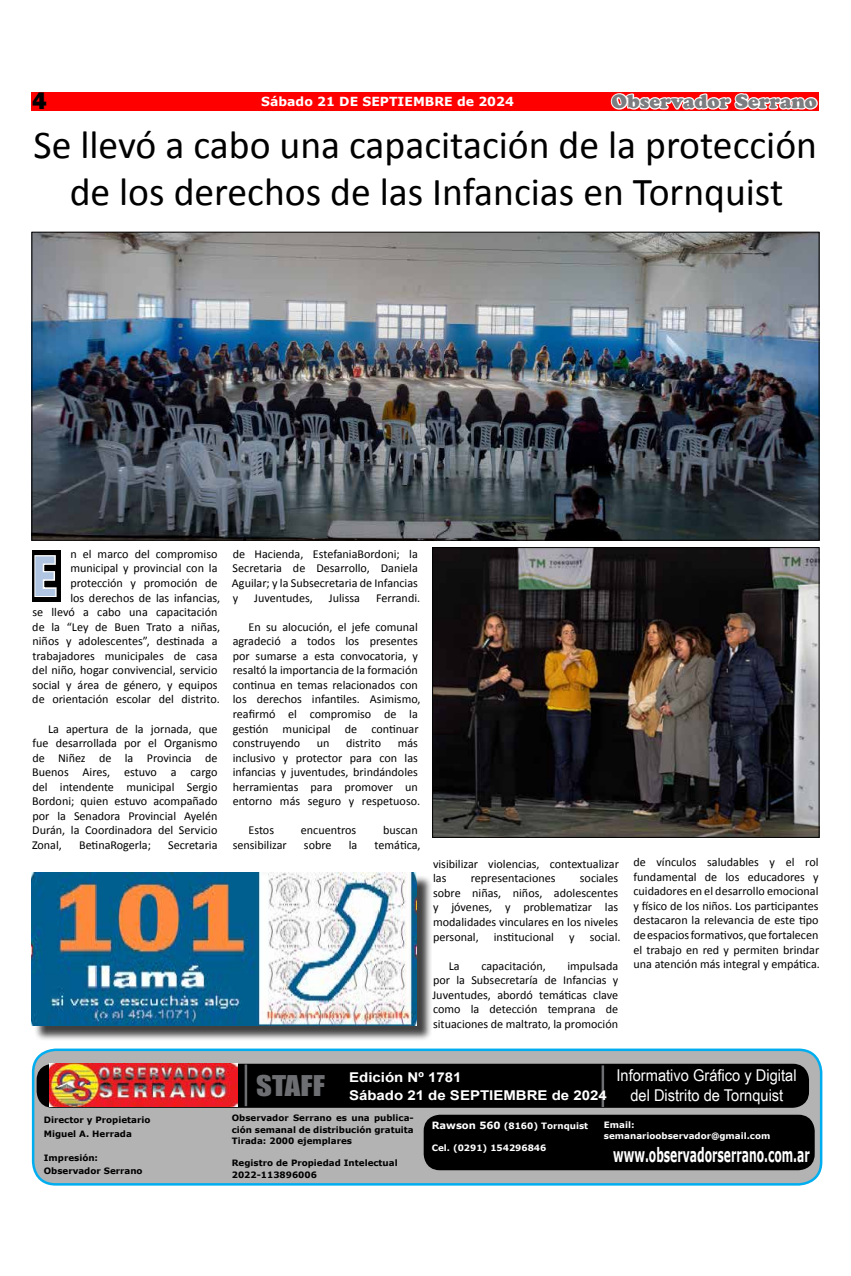
<style>
.page{position:relative;width:851px;height:1276px;background:#fff}
.page>*{position:absolute;margin:0;border:0;box-sizing:border-box;transform-origin:0 0}
.t1{font:700 56.25px "Ebrima";color:#afc5e1;scale:.83 1}
.t2{font:39.62px/47.5px "Calibri";color:#000;text-align:center}
.t3{font:26.25px "Impact";color:#6d6e71;scale:1.17 1}
.t4{font:800 24.62px "Franklin Gothic";color:#000}
.t5{font:900 20px "Cooper";color:#7c7d80}
.t6{font:700 19.75px "Verdana";color:#fff;scale:.55 1}
.t7{font:16.25px/19.5px "Arial Narrow";color:#fff;text-align:center;scale:1.1 1}
.t8{font:700 13.5px/18px "Arial";color:#fff;scale:1.11 1}
.t9{font:700 12.5px "Verdana";color:#fff}
.t10{font:12.12px/14.5px "Calibri";color:#000;text-align:justify}
.t11{font:700 8.75px/11.2px "Verdana";color:#000}
.t12{font:700 8.75px/11.2px "Verdana";color:#fff}
.s1{font-size:10px}
</style>
<div class="page">
<div style="left:32px;top:92px;width:787px;height:18px;background:#f00"></div>
<svg style="left:609px;top:93px;width:210px;height:18px"></svg>
<div style="left:33px;top:1049px;width:788px;height:135px;background:#b3b3b3;border-radius:22px"></div>
<div style="left:32px;top:1048px;width:790px;height:137px;border:2px solid #00aeef;border-radius:22px"></div>
<div style="left:425px;top:1116px;width:388px;height:53px;background:#000;border-radius:15px"></div>
<div style="left:423px;top:1114px;width:391px;height:56px;border:2px solid #000;border-radius:15px"></div>
<div style="left:38px;top:1065px;width:769px;height:41px;background:#000;border-radius:15px"></div>
<div style="left:37px;top:1063px;width:771px;height:44px;border:2px solid #000;border-radius:15px"></div>
<img style="left:50px;top:1063px;width:187px;height:43px">
<hr style="left:601px;top:1065px;width:3px;height:42px;background:#6d6e71">
<hr style="left:244px;top:1064px;width:3px;height:42px;background:#6d6e71">
<div style="left:34px;top:874px;width:398px;height:167px;background:#000;opacity:.75"></div>
<img style="left:32px;top:873px;width:384px;height:152px">
<div style="left:32px;top:550px;width:28px;height:52px;background:#000"></div>
<svg style="left:34px;top:555px;width:23px;height:42px"></svg>
<img style="left:34px;top:234px;width:783px;height:304px">
<img style="left:434px;top:549px;width:383px;height:286px">
<div style="left:432px;top:547px;width:387px;height:290px;border:1px solid #000"></div>
<h3 class="t4" style="left:32px;top:85px;width:16px">4</h3>
<p class="t9" style="left:261px;top:93px;width:254px">Sábado 21 DE SEPTIEMBRE de 2024</p>
<h3 class="t5" style="left:611px;top:90px;width:207px">Observador Serrano</h3>
<h2 class="t2" style="left:34px;top:121px;width:784px">Se llevó a cabo una capacitación de la protección de los derechos de las Infancias en Tornquist</h2>
<p class="t10" style="left:32px;top:546px;width:189px;text-align:right">n el marco del compromiso municipal y provincial con la protección y promoción de<br>los derechos de las infancias,<br>se llevó a cabo una capacitación de la “Ley de Buen Trato a niñas, niños y adolescentes”, destinada a trabajadores municipales de casa del niño, hogar convivencial, servicio social y área de género, y equipos de orientación escolar del distrito.</p>
<p class="t10" style="left:32px;top:721px;width:187px;text-indent:16px">La apertura de la jornada, que fue desarrollada por el Organismo de Niñez de la Provincia de Buenos Aires, estuvo a cargo del intendente municipal Sergio Bordoni; quien estuvo acompañado por la Senadora Provincial Ayelén Durán, la Coordinadora del Servicio Zonal,</p>
<h1 class="t1" style="left:32px;top:534px;width:32px">E</h1>
<p class="t10" style="left:79px;top:837px;width:73px">BetinaRogerla;</p>
<p class="t10" style="left:168px;top:837px;width:51px">Secretaria</p>
<p class="t10" style="left:232px;top:546px;width:187px">de Hacienda, EstefaniaBordoni; la Secretaria de Desarrollo, Daniela Aguilar; y la Subsecretaria de Infancias y</p>
<p class="t10" style="left:254px;top:590px;width:60px">Juventudes,</p>
<p class="t10" style="left:329px;top:590px;width:33px">Julissa</p>
<p class="t10" style="left:376px;top:590px;width:46px">Ferrandi.</p>
<p class="t10" style="left:233px;top:619px;width:189px;text-align:left;text-indent:16px">En su alocución, el jefe comunal agradeció a todos los presentes por sumarse a esta convocatoria, y resaltó la importancia de la formación continua en temas relacionados con los derechos infantiles. Asimismo, reafirmó el compromiso de la gestión municipal de continuar construyendo</p>
<p class="t10" style="left:233px;top:736px;width:189px;text-align:left;text-indent:165px">más inclusivo y protector para con las infancias y juventudes, brindándoles herramientas para promover un entorno más seguro y respetuoso.</p>
<p class="t10" style="left:248px;top:823px;width:27px">Estos</p>
<p class="t10" style="left:301px;top:823px;width:57px">encuentros</p>
<p class="t10" style="left:383px;top:823px;width:36px">buscan</p>
<p class="t10" style="left:233px;top:837px;width:55px">sensibilizar</p>
<p class="t10" style="left:304px;top:837px;width:29px">sobre</p>
<p class="t10" style="left:349px;top:837px;width:10px">la</p>
<p class="t10" style="left:374px;top:837px;width:47px">temática,</p>
<p class="t10" style="left:317px;top:736px;width:14px">un</p>
<p class="t10" style="left:346px;top:736px;width:37px">distrito</p>
<p class="t10" style="left:433px;top:856px;width:187px">visibilizar violencias, contextualizar las</p>
<p class="t10" style="left:433px;top:871px;width:189px;text-align:left;text-indent:147px">sociales sobre niñas, niños, adolescentes y jóvenes, y problematizar las modalidades vinculares en los niveles personal, institucional y social.</p>
<p class="t10" style="left:449px;top:958px;width:12px">La</p>
<p class="t10" style="left:481px;top:958px;width:66px">capacitación,</p>
<p class="t10" style="left:470px;top:871px;width:86px">representaciones</p>
<p class="t10" style="left:432px;top:958px;width:187px;text-indent:135px">impulsada por la Subsecretaría de Infancias y Juventudes, abordó temáticas clave como la detección temprana de situaciones de maltrato, la promoción</p>
<p class="t10" style="left:633px;top:855px;width:188px">de vínculos saludables y el rol fundamental de los educadores y cuidadores en el desarrollo emocional y físico de los niños. Los participantes destacaron la relevancia de este tipo de espacios formativos, que fortalecen el trabajo en red y permiten brindar una atención más integral y empática.</p>
<p class="t11" style="left:44px;top:1113px;width:108px;line-height:13.8px">Director y Propietario<br>Miguel A. Herrada</p>
<p class="t11" style="left:44px;top:1151px;width:100px;line-height:12.5px">Impresión:<br>Observador Serrano</p>
<h3 class="t7" style="left:616px;top:1065px;width:165px">Informativo Gráfico y Digital del Distrito de Tornquist</h3>
<p class="t12" style="left:604px;top:1119px;width:168px">Email: semanarioobservador@gmail.com</p>
<h3 class="t6" style="left:613px;top:1140px;width:358px">www.observadorserrano.com.ar</h3>
<h3 class="t3" style="left:256px;top:1065px;width:60px">STAFF</h3>
<p class="t8" style="left:349px;top:1069px;width:234px">Edición Nº 1781<br>Sábado 21 de SEPTIEMBRE de 2024</p>
<p class="t11" style="left:232px;top:1112px;width:183px;text-align:justify">Observador Serrano es una publica&shy;ción semanal de distribución gratuita Tirada: 2000 ejemplares</p>
<p class="t11" style="left:232px;top:1157px;width:167px">Registro de Propiedad Intelectual<br>2022-113896006</p>
<p class="t12" style="left:431px;top:1120px;width:158px"><span class="s1">Rawson 560</span> (8160) Tornquist</p>
<p class="t12" style="left:431px;top:1142px;width:116px">Cel. (0291) 154296846</p>
</div>
